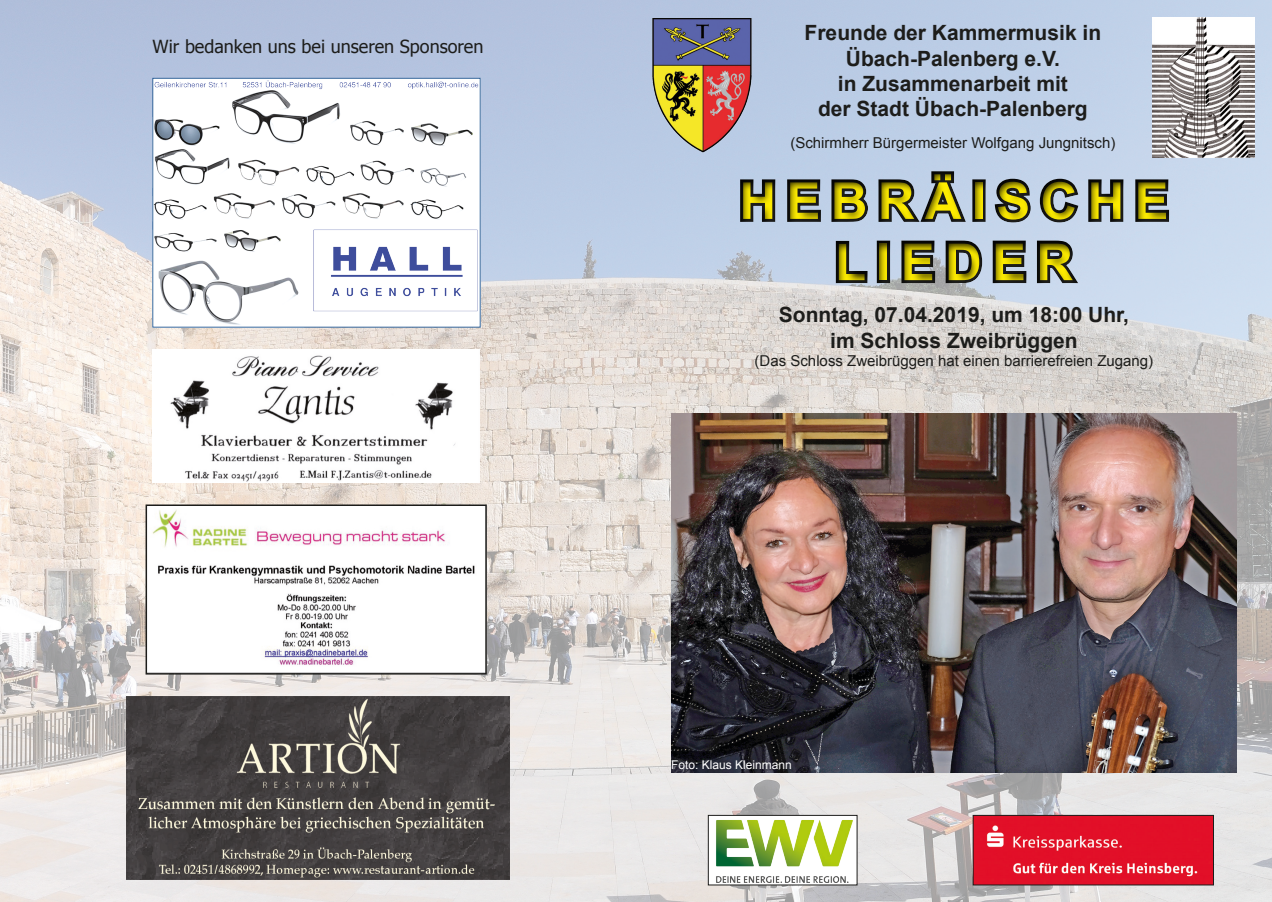
<style>
.page{position:relative;width:1272px;height:902px;background:#fff}
.page>*{position:absolute;margin:0;border:0;box-sizing:border-box;transform-origin:0 0}
.t1{font:700 51px/61.2px "Arial";letter-spacing:.2em;color:#ffed00;text-align:center}
.t2{font:700 21px/25.2px "Arial";color:#1d1d1b;text-align:center}
.t3{font:18px "Tahoma";color:#1d1d1b}
.t4{font:15px "Arial";color:#1d1d1b}
.t5{font:12px "Arial";color:#fff}
</style>
<div class="page">
<img style="left:0;top:0;width:1271px;height:901px">
<img style="left:152px;top:349px;width:327px;height:133px">
<img style="left:154px;top:80px;width:324px;height:245px">
<div style="left:152px;top:78px;width:328px;height:249px;border:1px solid #35669b"></div>
<img style="left:148px;top:507px;width:336px;height:164px">
<div style="left:145px;top:504px;width:342px;height:170px;border:2px solid #1d1d1b"></div>
<img style="left:126px;top:696px;width:383px;height:183px">
<img style="left:1152px;top:17px;width:102px;height:137px">
<img style="left:652px;top:19px;width:99px;height:134px">
<svg style="left:652px;top:154px;width:619px;height:157px;background:#a7b2c1"></svg>
<img style="left:671px;top:413px;width:565px;height:359px">
<img style="left:974px;top:816px;width:237px;height:67px">
<div style="left:972px;top:814px;width:241px;height:71px;border:1px solid #1d1d1b"></div>
<img style="left:710px;top:816px;width:145px;height:67px">
<div style="left:708px;top:814px;width:149px;height:71px;border:1px solid #1d1d1b"></div>
<p class="t3" style="left:152px;top:34px;width:332px">Wir bedanken uns bei unseren Sponsoren</p>
<p class="t2" style="left:804px;top:21px;width:298px">Freunde der Kammermusik in<br>Übach-Palenberg e.V.</p>
<p class="t2" style="left:837px;top:71px;width:231px">in Zusammenarbeit mit</p>
<p class="t2" style="left:818px;top:97px;width:271px">der Stadt Übach-Palenberg</p>
<p class="t4" style="left:790px;top:133px;width:326px">(Schirmherr Bürgermeister Wolfgang Jungnitsch)</p>
<h1 class="t1" style="left:739px;top:172px;width:430px">HEBRÄISCHE<br>LIEDER</h1>
<p class="t2" style="left:778px;top:303px;width:352px">Sonntag, 07.04.2019, um 18:00 Uhr,</p>
<p class="t2" style="left:830px;top:328px;width:249px">im Schloss Zweibrüggen</p>
<p class="t4" style="left:754px;top:350px;width:400px">(Das Schloss Zweibrüggen hat einen barrierefreien Zugang)</p>
<p class="t5" style="left:671px;top:756px;width:122px">Foto: Klaus Kleinmann</p>
</div>
